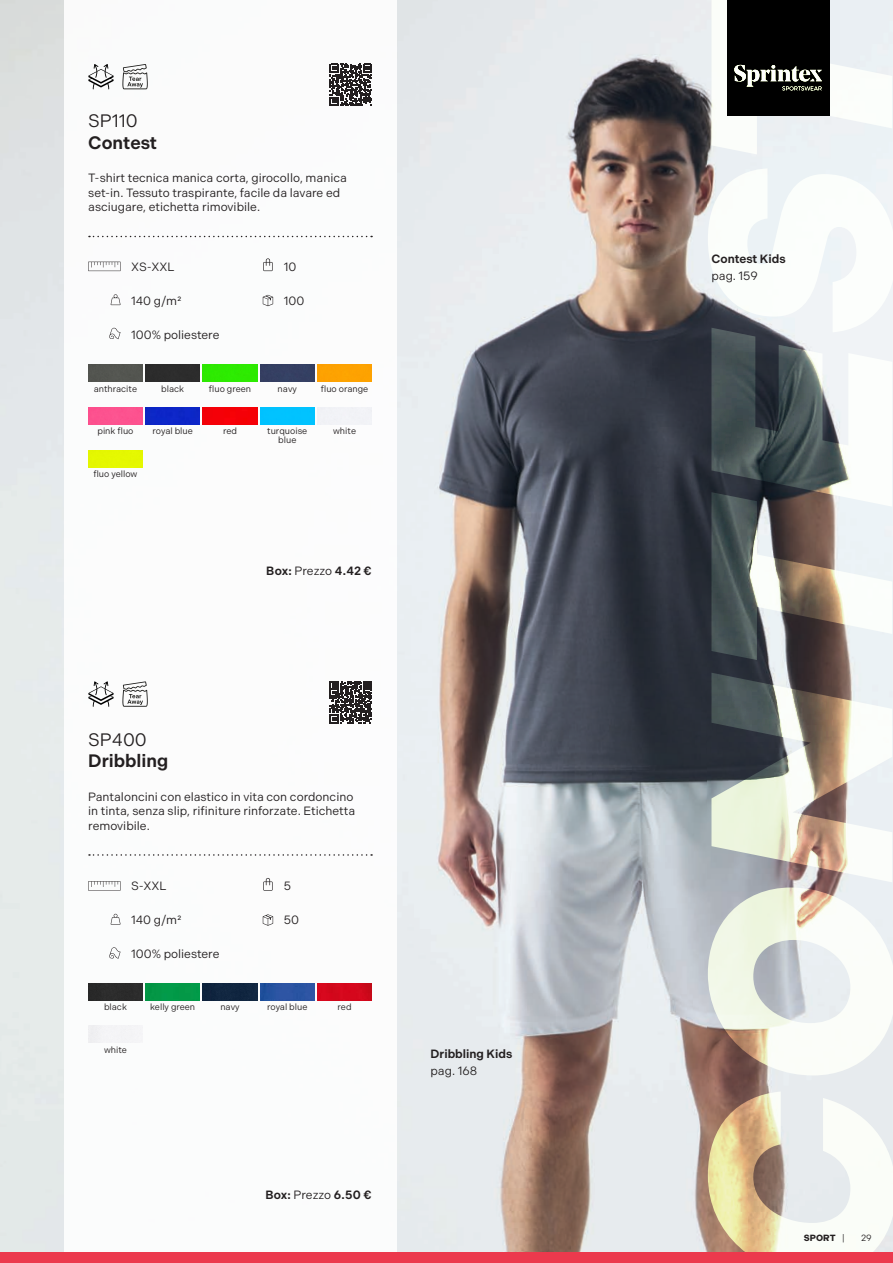
<style>
.page{position:relative;width:893px;height:1263px;background:#fff}
.page>*{position:absolute;margin:0;border:0;box-sizing:border-box;transform-origin:0 0}
.t1{font:italic 900 258.15px "Indivisible";color:#e5efc7}
.t2{font:600 18px "Indivisible";color:#231f20}
.t3{font:18px "Indivisible";color:#231f20}
.descrizione{font:12px/14.4px "Indivisible";color:#231f20}
.testi_riquadro_grigio{font:12px "Indivisible";color:#231f20}
.prezzi_catalogo_ns_brand{font:600 12px "Indivisible";letter-spacing:.01em;color:#231f20}
.codiceprodotto-simbolo_correlato{font:600 12px "Indivisible";color:#231f20}
.pag_prodotto-simbolo_correlato{font:12px "Indivisible";color:#231f20}
.nome_colore{font:9px/9px "Indivisible";color:#231f20;text-align:center}
.t4{font:700 9px "Indivisible";color:#231f20}
.s1{font-weight:400}
</style>
<div class="page">
<img style="left:1px;top:0;width:892px;height:1252px">
<div style="left:64px;top:0;width:332px;height:1263px;background:#fff"></div>
<div style="left:727px;top:0;width:102px;height:115px;background:#000"></div>
<svg style="left:734px;top:65px;width:88px;height:25px"></svg>
<svg style="left:88px;top:64px;width:26px;height:25px"></svg>
<svg style="left:122px;top:64px;width:26px;height:25px"></svg>
<img style="left:203px;top:365px;width:54px;height:17px">
<img style="left:260px;top:365px;width:54px;height:17px">
<img style="left:146px;top:365px;width:54px;height:17px">
<img style="left:88px;top:365px;width:55px;height:17px">
<img style="left:318px;top:365px;width:54px;height:17px">
<img style="left:88px;top:450px;width:55px;height:17px">
<img style="left:203px;top:407px;width:54px;height:17px">
<img style="left:260px;top:407px;width:54px;height:17px">
<img style="left:146px;top:407px;width:54px;height:17px">
<img style="left:88px;top:407px;width:55px;height:17px">
<svg style="left:89px;top:236px;width:283px;height:1px"></svg>
<svg style="left:109px;top:328px;width:11px;height:11px"></svg>
<svg style="left:88px;top:262px;width:32px;height:9px"></svg>
<svg style="left:263px;top:258px;width:10px;height:13px"></svg>
<svg style="left:263px;top:295px;width:10px;height:11px"></svg>
<svg style="left:111px;top:294px;width:10px;height:11px"></svg>
<svg style="left:88px;top:681px;width:26px;height:26px"></svg>
<svg style="left:122px;top:681px;width:26px;height:26px"></svg>
<img style="left:203px;top:983px;width:54px;height:17px">
<img style="left:260px;top:983px;width:54px;height:17px">
<img style="left:146px;top:983px;width:54px;height:17px">
<img style="left:88px;top:983px;width:55px;height:17px">
<img style="left:318px;top:983px;width:54px;height:17px">
<svg style="left:89px;top:854px;width:283px;height:2px"></svg>
<svg style="left:109px;top:947px;width:11px;height:12px"></svg>
<svg style="left:88px;top:881px;width:32px;height:10px"></svg>
<svg style="left:263px;top:878px;width:10px;height:13px"></svg>
<svg style="left:263px;top:914px;width:10px;height:12px"></svg>
<svg style="left:111px;top:914px;width:10px;height:11px"></svg>
<img style="left:0;top:0;width:1px;height:1263px">
<div style="left:0;top:1252px;width:893px;height:11px;background:#ec394d"></div>
<svg style="left:330px;top:64px;width:42px;height:42px"></svg>
<svg style="left:330px;top:681px;width:42px;height:42px"></svg>
<p class="t3" style="left:88px;top:111px;width:51px">SP110</p>
<p class="t2" style="left:88px;top:132px;width:70px">Contest</p>
<p class="descrizione" style="left:88px;top:171px;width:260px">T-shirt tecnica manica corta, girocollo, manica set-in. Tessuto traspirante, facile da lavare ed asciugare, etichetta rimovibile.</p>
<p class="testi_riquadro_grigio" style="left:131px;top:260px;width:45px">XS-XXL</p>
<p class="testi_riquadro_grigio" style="left:284px;top:260px;width:14px">10</p>
<p class="testi_riquadro_grigio" style="left:131px;top:294px;width:52px">140 g/m²</p>
<p class="testi_riquadro_grigio" style="left:284px;top:294px;width:22px">100</p>
<p class="testi_riquadro_grigio" style="left:131px;top:328px;width:90px">100% poliestere</p>
<p class="nome_colore" style="left:94px;top:384px;width:45px">anthracite</p>
<p class="nome_colore" style="left:161px;top:384px;width:24px">black</p>
<p class="nome_colore" style="left:209px;top:384px;width:44px">fluo green</p>
<p class="nome_colore" style="left:278px;top:384px;width:21px">navy</p>
<p class="nome_colore" style="left:321px;top:384px;width:49px">fluo orange</p>
<p class="nome_colore" style="left:97px;top:427px;width:38px">pink fluo</p>
<p class="nome_colore" style="left:153px;top:427px;width:42px">royal blue</p>
<p class="nome_colore" style="left:333px;top:427px;width:24px">white</p>
<p class="nome_colore" style="left:223px;top:427px;width:16px">red</p>
<p class="nome_colore" style="left:267px;top:427px;width:42px">turquoise blue</p>
<p class="nome_colore" style="left:93px;top:470px;width:46px">fluo yellow</p>
<p class="t3" style="left:88px;top:729px;width:60px">SP400</p>
<p class="t2" style="left:88px;top:750px;width:82px">Dribbling</p>
<p class="prezzi_catalogo_ns_brand" style="left:266px;top:564px;width:107px">Box: <span class="s1">Prezzo</span> 4.42 €</p>
<p class="descrizione" style="left:88px;top:790px;width:268px">Pantaloncini con elastico in vita con cordoncino in tinta, senza slip, rifiniture rinforzate. Etichetta removibile.</p>
<p class="testi_riquadro_grigio" style="left:131px;top:879px;width:37px">S-XXL</p>
<p class="testi_riquadro_grigio" style="left:284px;top:879px;width:9px">5</p>
<p class="testi_riquadro_grigio" style="left:131px;top:913px;width:52px">140 g/m²</p>
<p class="testi_riquadro_grigio" style="left:284px;top:913px;width:17px">50</p>
<p class="testi_riquadro_grigio" style="left:131px;top:947px;width:90px">100% poliestere</p>
<p class="nome_colore" style="left:104px;top:1002px;width:24px">black</p>
<p class="nome_colore" style="left:150px;top:1002px;width:47px">kelly green</p>
<p class="nome_colore" style="left:220px;top:1002px;width:21px">navy</p>
<p class="nome_colore" style="left:267px;top:1002px;width:42px">royal blue</p>
<p class="nome_colore" style="left:338px;top:1002px;width:16px">red</p>
<p class="nome_colore" style="left:104px;top:1045px;width:24px">white</p>
<p class="codiceprodotto-simbolo_correlato" style="left:431px;top:1047px;width:83px">Dribbling Kids</p>
<p class="pag_prodotto-simbolo_correlato" style="left:431px;top:1064px;width:48px">pag. 168</p>
<p class="prezzi_catalogo_ns_brand" style="left:265px;top:1188px;width:108px">Box: <span class="s1">Prezzo</span> 6.50 €</p>
<h1 class="t1" style="left:650px;top:1288px;width:1303px;rotate:-90deg">CONTEST</h1>
<p class="codiceprodotto-simbolo_correlato" style="left:711px;top:252px;width:76px">Contest Kids</p>
<p class="pag_prodotto-simbolo_correlato" style="left:711px;top:269px;width:48px">pag. 159</p>
<p class="nome_colore" style="left:842px;top:1234px;width:4px">|</p>
<p class="nome_colore" style="left:861px;top:1234px;width:12px">29</p>
<p class="t4" style="left:804px;top:1233px;width:33px">SPORT</p>
</div>
